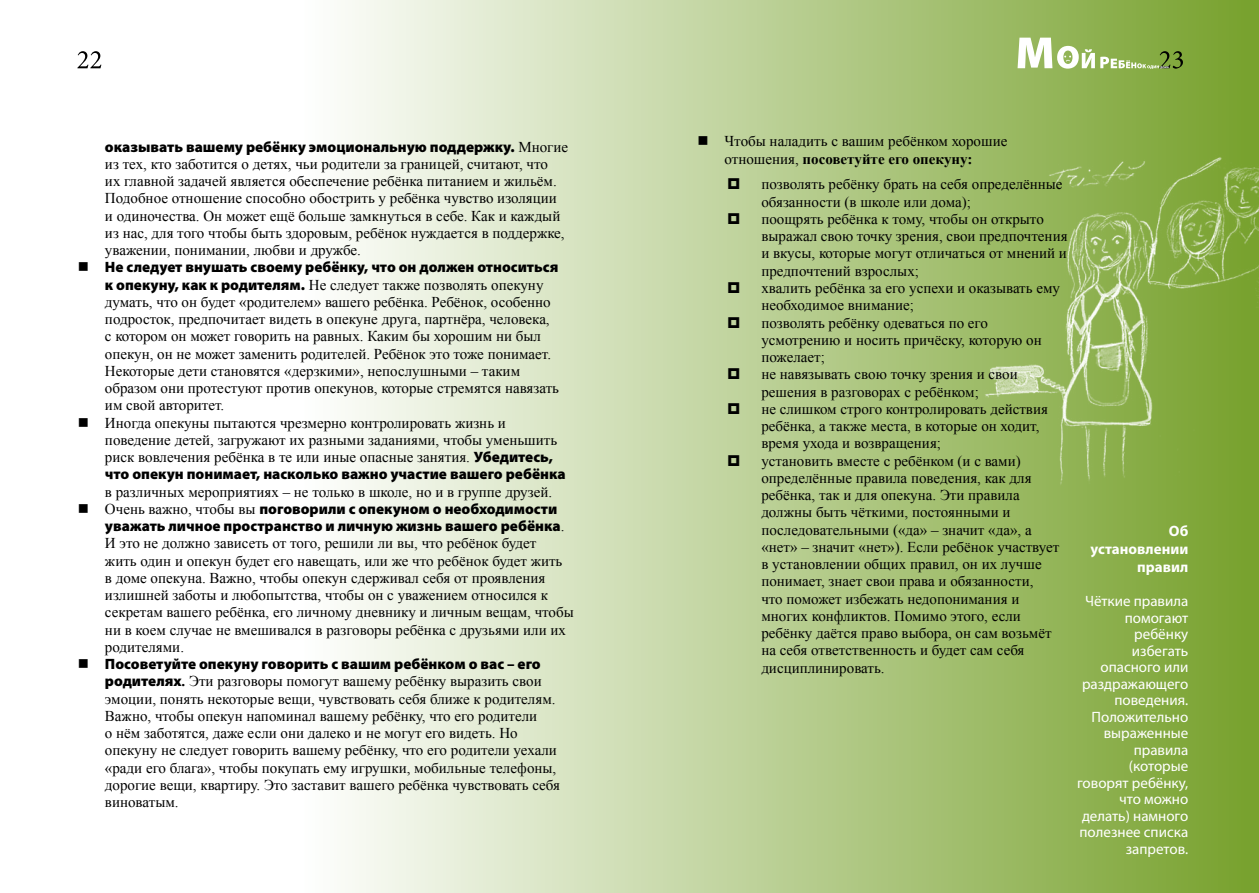
<style>
.page{position:relative;width:1259px;height:893px;background:#fff}
.page>*{position:absolute;margin:0;border:0;box-sizing:border-box;transform-origin:0 0}
.t1{font:15px/17.2px "Times New Roman";color:#000}
.t2{font:900 15px/17.2px "Myriad Pro";color:#000}
.t3{font:15px/16.5px "Myriad Pro";color:#fff;text-align:right}
.t4{font:700 15px/18px "Myriad Pro";color:#fff;text-align:right}
.s1{font-family:"Times New Roman";font-weight:400}
.s2{font-family:"Myriad Pro";font-weight:900}
.s3{font-weight:700}
</style>
<div class="page">
<div style="left:304px;top:0;width:325px;height:893px;background:linear-gradient(to right,#fefffe,#cfdeb5)"></div>
<svg style="left:77px;top:51px;width:24px;height:17px"></svg>
<div style="left:629px;top:0;width:630px;height:893px;background:linear-gradient(to right,#cfdeb5,#77a12c)"></div>
<img style="left:984px;top:153px;width:275px;height:339px">
<svg style="left:1017px;top:38px;width:166px;height:31px"></svg>
<svg style="left:699px;top:137px;width:8px;height:8px"></svg>
<svg style="left:728px;top:178px;width:11px;height:11px"></svg>
<svg style="left:728px;top:213px;width:11px;height:11px"></svg>
<svg style="left:728px;top:282px;width:11px;height:11px"></svg>
<svg style="left:728px;top:316px;width:11px;height:11px"></svg>
<svg style="left:728px;top:368px;width:11px;height:11px"></svg>
<svg style="left:728px;top:403px;width:11px;height:11px"></svg>
<svg style="left:728px;top:454px;width:11px;height:11px"></svg>
<p class="t2" style="left:105px;top:138px;width:464px">оказывать вашему ребёнку эмоциональную поддержку. <span class="s1">Многие</span></p>
<p class="t1" style="left:105px;top:155px;width:461px">из тех, кто заботится о детях, чьи родители за границей, считают, что их главной задачей является обеспечение ребёнка питанием и жильём.<br>Подобное отношение способно обострить у ребёнка чувство изоляции и одиночества. Он может ещё больше замкнуться в себе. Как и каждый из нас, для того чтобы быть здоровым, ребёнок нуждается в поддержке, уважении, понимании, любви и дружбе.</p>
<p class="t2" style="left:105px;top:259px;width:455px">Не следует внушать своему ребёнку, что он должен относиться</p>
<p class="t1" style="left:105px;top:276px;width:455px"><span class="s2">к опекуну, как к родителям.</span> Не следует также позволять опекуну думать, что он будет «родителем» вашего ребёнка. Ребёнок, особенно подросток, предпочитает видеть в опекуне друга, партнёра, человека, с котором он может говорить на равных. Каким бы хорошим ни был опекун, он не может заменить родителей. Ребёнок это тоже понимает.<br>Некоторые дети становятся «дерзкими», непослушными – таким образом они протестуют против опекунов, которые стремятся навязать им свой авторитет.<br>Иногда опекуны пытаются чрезмерно контролировать жизнь и поведение детей, загружают их разными заданиями, чтобы уменьшить риск вовлечения ребёнка в те или иные опасные занятия. <span class="s2">Убедитесь,</span></p>
<p class="t2" style="left:105px;top:466px;width:462px">что опекун понимает, насколько важно участие вашего ребёнка</p>
<p class="t1" style="left:105px;top:483px;width:449px">в различных мероприятиях – не только в школе, но и в группе друзей.</p>
<p class="t2" style="left:105px;top:500px;width:461px"><span class="s1">Очень важно, чтобы вы</span> поговорили с опекуном о необходимости уважать личное пространство и личную жизнь вашего ребёнка<span class="s1">.</span></p>
<p class="t1" style="left:105px;top:534px;width:470px">И это не должно зависеть от того, решили ли вы, что ребёнок будет<br>жить один и опекун будет его навещать, или же что ребёнок будет жить<br>в доме опекуна. Важно, чтобы опекун сдерживал себя от проявления излишней заботы и любопытства, чтобы он с уважением относился к секретам вашего ребёнка, его личному дневнику и личным вещам, чтобы ни в коем случае не вмешивался в разговоры ребёнка с друзьями или их родителями.</p>
<p class="t2" style="left:105px;top:656px;width:437px">Посоветуйте опекуну говорить с вашим ребёнком о вас – его</p>
<p class="t1" style="left:105px;top:672px;width:456px"><span class="s2">родителях</span><span class="s3">.</span> Эти разговоры помогут вашему ребёнку выразить свои эмоции, понять некоторые вещи, чувствовать себя ближе к родителям.<br>Важно, чтобы опекун напоминал вашему ребёнку, что его родители<br>о нём заботятся, даже если они далеко и не могут его видеть. Но опекуну не следует говорить вашему ребёнку, что его родители уехали «ради его блага», чтобы покупать ему игрушки, мобильные телефоны, дорогие вещи, квартиру. Это заставит вашего ребёнка чувствовать себя виноватым.</p>
<p class="t1" style="left:724px;top:133px;width:284px">Чтобы наладить с вашим ребёнком хорошие отношения, <span class="s3">посоветуйте его опекуну:</span></p>
<p class="t1" style="left:761px;top:176px;width:308px">позволять ребёнку брать на себя определённые обязанности (в школе или дома);<br>поощрять ребёнка к тому, чтобы он открыто выражал свою точку зрения, свои предпочтения и вкусы, которые могут отличаться от мнений и предпочтений взрослых;<br>хвалить ребёнка за его успехи и оказывать ему необходимое внимание;<br>позволять ребёнку одеваться по его усмотрению и носить причёску, которую он пожелает;<br>не навязывать свою точку зрения и свои решения в разговорах с ребёнком;<br>не слишком строго контролировать действия ребёнка, а также места, в которые он ходит, время ухода и возвращения;<br>установить вместе с ребёнком (и с вами) определённые правила поведения, как для ребёнка, так и для опекуна. Эти правила должны быть чёткими, постоянными и последовательными («да» – значит «да», а «нет» – значит «нет»). Если ребёнок участвует в установлении общих правил, он их лучше понимает, знает свои права и обязанности,<br>что поможет избежать недопонимания и многих конфликтов. Помимо этого, если ребёнку даётся право выбора, он сам возьмёт на себя ответственность и будет сам себя дисциплинировать.</p>
<p class="t4" style="left:1090px;top:521px;width:99px">Об установлении правил</p>
<p class="t3" style="left:1077px;top:592px;width:113px">Чёткие правила помогают ребёнку избегать опасного или раздражающего поведения.<br>Положительно выраженные правила (которые говорят ребёнку, что можно делать) намного полезнее списка запретов.</p>
</div>
